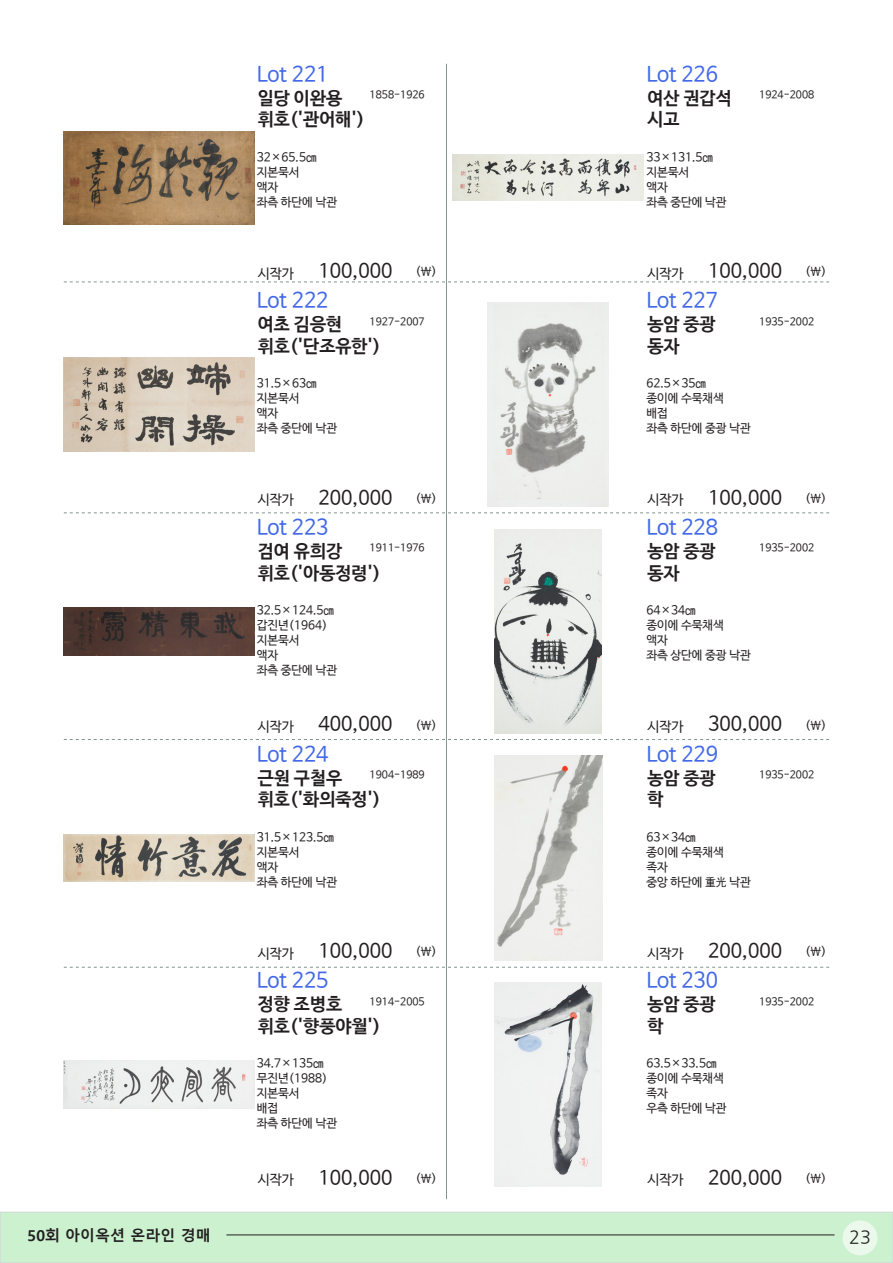
<style>
.page{position:relative;width:893px;height:1263px;background:#fff}
.page>*{position:absolute;margin:0;border:0;box-sizing:border-box;transform-origin:0 0}
.t1{font:21px "Nanum Barun Gothic";color:#4168e8}
.t2{font:19.5px "Nanum Barun Gothic";color:#231f20}
.t3{font:700 18px/21.6px "Nanum Barun Gothic";color:#231f20}
.t4{font:18px "Nanum Gothic";color:#231f20}
.t5{font:700 15px "Malgun Gothic";color:#231f20}
.t6{font:13.5px "Nanum Barun Gothic";color:#231f20}
.t7{font:12px/15px "Nanum Barun Gothic";color:#231f20}
.t8{font:10.5px "Nanum Barun Gothic";color:#231f20}
.s1{font-size:12px}
</style>
<div class="page">
<div style="left:0;top:1212px;width:893px;height:51px;background:#cbf1cf"></div>
<div style="left:843px;top:1220px;width:34px;height:35px;background:#eaf9eb;border-radius:50%"></div>
<hr style="left:226px;top:1235px;width:608px;height:1px;background:#231f20">
<svg style="left:64px;top:282px;width:765px;height:1px"></svg>
<svg style="left:64px;top:512px;width:765px;height:1px"></svg>
<svg style="left:64px;top:739px;width:765px;height:1px"></svg>
<svg style="left:64px;top:967px;width:765px;height:1px"></svg>
<hr style="left:446px;top:64px;width:1px;height:1135px;background:#82968e">
<img style="left:63px;top:132px;width:191px;height:92px">
<img style="left:63px;top:357px;width:191px;height:95px">
<img style="left:63px;top:607px;width:191px;height:48px">
<img style="left:63px;top:834px;width:191px;height:47px">
<img style="left:63px;top:1060px;width:191px;height:49px">
<img style="left:453px;top:155px;width:191px;height:46px">
<img style="left:488px;top:302px;width:121px;height:205px">
<img style="left:494px;top:529px;width:108px;height:204px">
<img style="left:494px;top:756px;width:108px;height:204px">
<img style="left:495px;top:982px;width:107px;height:205px">
<h1 class="t1" style="left:257px;top:63px;width:73px">Lot 221</h1>
<h3 class="t3" style="left:258px;top:88px;width:109px">일당 이완용 휘호('관어해')</h3>
<p class="t7" style="left:257px;top:150px;width:82px">32×65.5㎝지본묵서<br>액자<br>좌측 하단에 낙관</p>
<p class="t8" style="left:370px;top:89px;width:57px">1858-1926</p>
<h1 class="t1" style="left:646px;top:63px;width:73px">Lot 226</h1>
<h3 class="t3" style="left:647px;top:88px;width:86px">여산 권갑석 시고</h3>
<p class="t7" style="left:646px;top:150px;width:82px">33×131.5㎝지본묵서<br>액자<br>좌측 중단에 낙관</p>
<p class="t8" style="left:759px;top:89px;width:57px">1924-2008</p>
<p class="t6" style="left:258px;top:266px;width:38px">시작가</p>
<h2 class="t2" style="left:318px;top:261px;width:120px">100,000 <span class="s1">(￦)</span></h2>
<h1 class="t1" style="left:257px;top:290px;width:73px">Lot 222</h1>
<h3 class="t3" style="left:258px;top:314px;width:125px">여초 김응현 휘호('단조유한')</h3>
<p class="t7" style="left:257px;top:376px;width:82px">31.5×63㎝지본묵서<br>액자<br>좌측 중단에 낙관</p>
<p class="t8" style="left:370px;top:316px;width:57px">1927-2007</p>
<p class="t6" style="left:647px;top:266px;width:38px">시작가</p>
<h2 class="t2" style="left:708px;top:261px;width:120px">100,000 <span class="s1">(￦)</span></h2>
<h1 class="t1" style="left:646px;top:290px;width:73px">Lot 227</h1>
<h3 class="t3" style="left:647px;top:314px;width:70px">농암 중광 동자</h3>
<p class="t7" style="left:646px;top:376px;width:106px">62.5×35㎝<br>종이에 수묵채색<br>배접<br>좌측 하단에 중광 낙관</p>
<p class="t8" style="left:759px;top:316px;width:57px">1935-2002</p>
<p class="t6" style="left:258px;top:493px;width:38px">시작가</p>
<h2 class="t2" style="left:318px;top:487px;width:120px">200,000 <span class="s1">(￦)</span></h2>
<h1 class="t1" style="left:257px;top:516px;width:73px">Lot 223</h1>
<h3 class="t3" style="left:258px;top:541px;width:125px">검여 유희강 휘호('아동정령')</h3>
<p class="t7" style="left:257px;top:603px;width:82px">32.5×124.5㎝갑진년(1964) 지본묵서<br>액자<br>좌측 중단에 낙관</p>
<p class="t8" style="left:370px;top:543px;width:57px">1911-1976</p>
<p class="t6" style="left:647px;top:493px;width:38px">시작가</p>
<h2 class="t2" style="left:708px;top:487px;width:120px">100,000 <span class="s1">(￦)</span></h2>
<h1 class="t1" style="left:646px;top:516px;width:73px">Lot 228</h1>
<h3 class="t3" style="left:647px;top:541px;width:70px">농암 중광 동자</h3>
<p class="t7" style="left:646px;top:603px;width:106px">64×34㎝<br>종이에 수묵채색<br>액자<br>좌측 상단에 중광 낙관</p>
<p class="t8" style="left:759px;top:543px;width:57px">1935-2002</p>
<p class="t6" style="left:258px;top:720px;width:38px">시작가</p>
<h2 class="t2" style="left:318px;top:714px;width:120px">400,000 <span class="s1">(￦)</span></h2>
<h1 class="t1" style="left:257px;top:743px;width:73px">Lot 224</h1>
<h3 class="t3" style="left:258px;top:768px;width:125px">근원 구철우 휘호('화의죽정')</h3>
<p class="t7" style="left:257px;top:830px;width:82px">31.5×123.5㎝지본묵서<br>액자<br>좌측 하단에 낙관</p>
<p class="t8" style="left:370px;top:769px;width:57px">1904-1989</p>
<p class="t6" style="left:647px;top:720px;width:38px">시작가</p>
<h2 class="t2" style="left:708px;top:714px;width:120px">300,000 <span class="s1">(￦)</span></h2>
<h1 class="t1" style="left:646px;top:743px;width:73px">Lot 229</h1>
<h3 class="t3" style="left:647px;top:768px;width:70px">농암 중광 학</h3>
<p class="t7" style="left:646px;top:830px;width:106px">63×34㎝<br>종이에 수묵채색<br>족자<br>중앙 하단에 重光 낙관</p>
<p class="t8" style="left:759px;top:769px;width:57px">1935-2002</p>
<p class="t6" style="left:258px;top:946px;width:38px">시작가</p>
<h2 class="t2" style="left:318px;top:941px;width:120px">100,000 <span class="s1">(￦)</span></h2>
<h1 class="t1" style="left:257px;top:970px;width:73px">Lot 225</h1>
<h3 class="t3" style="left:258px;top:994px;width:125px">정향 조병호 휘호('향풍야월')</h3>
<p class="t7" style="left:257px;top:1056px;width:82px">34.7×135㎝무진년(1988) 지본묵서<br>배접<br>좌측 하단에 낙관</p>
<p class="t8" style="left:370px;top:996px;width:57px">1914-2005</p>
<p class="t6" style="left:647px;top:946px;width:38px">시작가</p>
<h2 class="t2" style="left:708px;top:941px;width:120px">200,000 <span class="s1">(￦)</span></h2>
<h1 class="t1" style="left:646px;top:970px;width:73px">Lot 230</h1>
<h3 class="t3" style="left:647px;top:994px;width:70px">농암 중광 학</h3>
<p class="t7" style="left:646px;top:1056px;width:82px">63.5×33.5㎝종이에 수묵채색 족자<br>우측 하단에 낙관</p>
<p class="t8" style="left:759px;top:996px;width:57px">1935-2002</p>
<p class="t6" style="left:258px;top:1173px;width:38px">시작가</p>
<h2 class="t2" style="left:318px;top:1167px;width:120px">100,000 <span class="s1">(￦)</span></h2>
<p class="t6" style="left:647px;top:1173px;width:38px">시작가</p>
<h2 class="t2" style="left:708px;top:1167px;width:120px">200,000 <span class="s1">(￦)</span></h2>
<p class="t5" style="left:28px;top:1227px;width:185px">50회 아이옥션 온라인 경매</p>
<h3 class="t4" style="left:849px;top:1228px;width:23px">23</h3>
</div>
